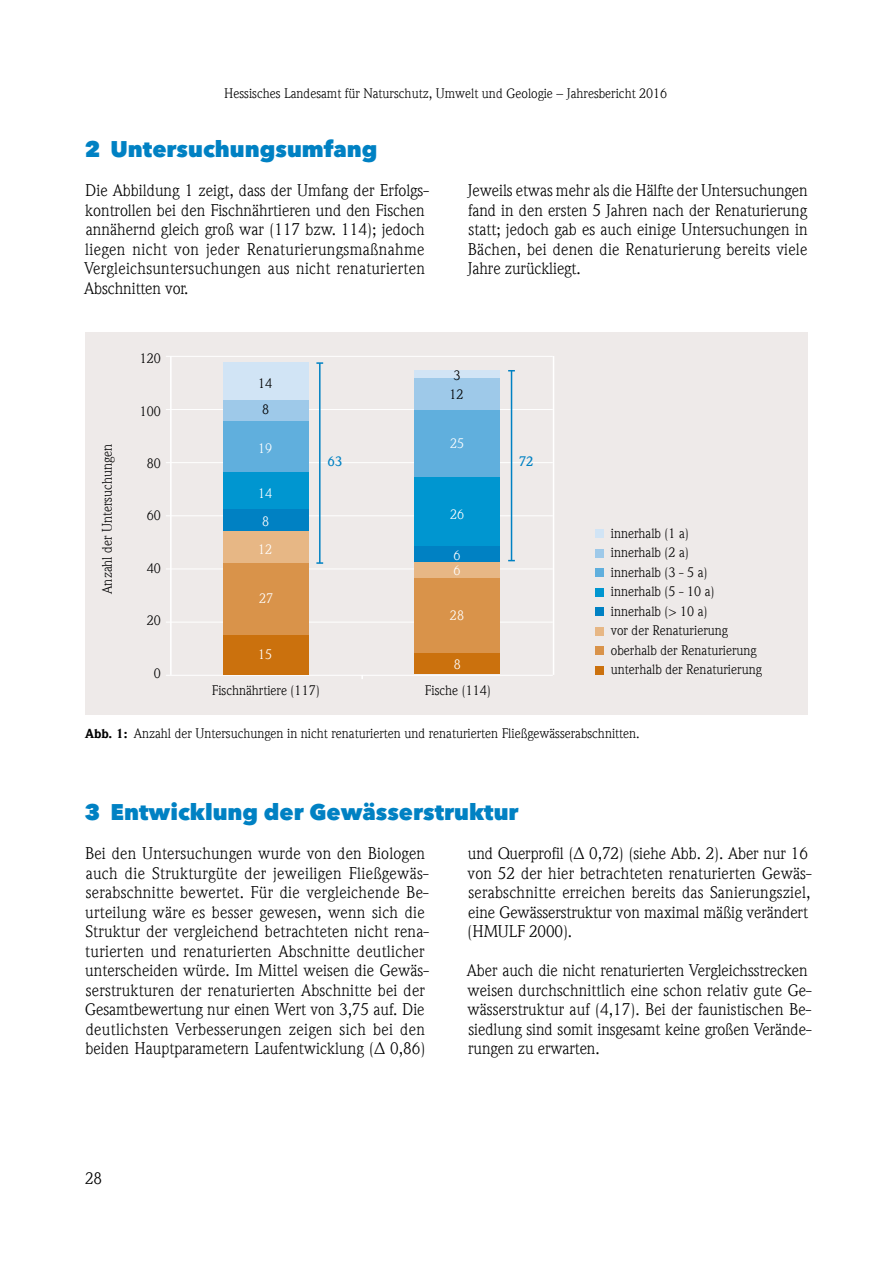
<style>
.page{position:relative;width:893px;height:1263px;background:#fff}
.page>*{position:absolute;margin:0;border:0;box-sizing:border-box;transform-origin:0 0}
.t1{font:800 22.5px "Avenir Next LT Pro";color:#0081c3}
.t2{font:16.5px/19.5px "ITC Weidemann Com";letter-spacing:.01em;color:#000}
.t3{font:13.5px/19.5px "ITC Weidemann Com";color:#000}
.t4{font:13.5px/28px "ITC Weidemann Com";color:#fff;text-align:center}
.t5{font:500 13.5px "ITC Weidemann Com";color:#0081c3}
.s1{font-weight:900;font-size:12.75px}
</style>
<div class="page">
<div style="left:85px;top:333px;width:723px;height:382px;background:#eeeae9"></div>
<div style="left:595px;top:529px;width:9px;height:9px;background:#d1e4f5"></div>
<div style="left:595px;top:549px;width:9px;height:8px;background:#9ec9e9"></div>
<div style="left:595px;top:568px;width:9px;height:9px;background:#60afdd"></div>
<div style="left:595px;top:588px;width:9px;height:8px;background:#0096d0"></div>
<div style="left:595px;top:607px;width:9px;height:9px;background:#0081c3"></div>
<div style="left:595px;top:627px;width:9px;height:8px;background:#e7b785"></div>
<div style="left:595px;top:646px;width:9px;height:9px;background:#d9934a"></div>
<div style="left:595px;top:666px;width:9px;height:8px;background:#cb710d"></div>
<hr style="left:166px;top:675px;width:387px;height:1px;background:#fff">
<hr style="left:170px;top:356px;width:2px;height:319px;background:#fff">
<hr style="left:553px;top:356px;width:1px;height:319px;background:#fff">
<hr style="left:166px;top:356px;width:387px;height:1px;background:#fff">
<hr style="left:166px;top:409px;width:387px;height:1px;background:#fff">
<hr style="left:166px;top:462px;width:387px;height:1px;background:#fff">
<hr style="left:166px;top:515px;width:387px;height:1px;background:#fff">
<hr style="left:166px;top:569px;width:387px;height:1px;background:#fff">
<hr style="left:166px;top:622px;width:387px;height:1px;background:#fff">
<div style="left:223px;top:634px;width:85px;height:40px;background:#cb710d"></div>
<div style="left:223px;top:562px;width:85px;height:72px;background:#d9934a"></div>
<div style="left:223px;top:530px;width:85px;height:32px;background:#e7b785"></div>
<div style="left:223px;top:509px;width:85px;height:21px;background:#0081c3"></div>
<div style="left:223px;top:472px;width:85px;height:37px;background:#0096d0"></div>
<div style="left:223px;top:421px;width:85px;height:51px;background:#60afdd"></div>
<div style="left:223px;top:400px;width:85px;height:21px;background:#9ec9e9"></div>
<div style="left:223px;top:362px;width:85px;height:38px;background:#d1e4f5"></div>
<div style="left:415px;top:653px;width:85px;height:21px;background:#cb710d"></div>
<div style="left:415px;top:578px;width:85px;height:75px;background:#d9934a"></div>
<div style="left:415px;top:562px;width:85px;height:16px;background:#e7b785"></div>
<div style="left:415px;top:546px;width:85px;height:16px;background:#0081c3"></div>
<div style="left:415px;top:477px;width:85px;height:69px;background:#0096d0"></div>
<div style="left:415px;top:410px;width:85px;height:67px;background:#60afdd"></div>
<div style="left:415px;top:378px;width:85px;height:32px;background:#9ec9e9"></div>
<div style="left:415px;top:370px;width:85px;height:8px;background:#d1e4f5"></div>
<hr style="left:511px;top:371px;width:1px;height:190px;background:#0081c3">
<hr style="left:319px;top:363px;width:2px;height:200px;background:#0081c3">
<svg style="left:316px;top:362px;width:7px;height:2px"></svg>
<svg style="left:316px;top:562px;width:7px;height:2px"></svg>
<p class="t3" style="left:224px;top:84px;width:444px">Hessisches Landesamt für Naturschutz, Umwelt und Geologie – Jahresbericht 2016</p>
<h1 class="t1" style="left:85px;top:135px;width:294px">2 Untersuchungsumfang</h1>
<p class="t2" style="left:84px;top:181px;width:346px">Die Abbildung 1 zeigt, dass der Umfang der Erfolgs&shy;kontrollen bei den Fischnährtieren und den Fischen annähernd gleich groß war (117 bzw. 114); jedoch liegen nicht von jeder Renaturierungsmaßnahme Vergleichsuntersuchungen aus nicht renaturierten Abschnitten vor.</p>
<p class="t2" style="left:468px;top:181px;width:341px;text-align:justify">Jeweils etwas mehr als die Hälfte der Untersuchungen fand in den ersten 5 Jahren nach der Renaturierung statt; jedoch gab es auch einige Untersuchungen in Bächen, bei denen die Renaturierung bereits viele Jahre zurückliegt.</p>
<p class="t3" style="left:98px;top:594px;width:151px;rotate:-90deg">Anzahl der Untersuchungen</p>
<p class="t3" style="left:140px;top:349px;width:23px">120</p>
<p class="t3" style="left:140px;top:402px;width:23px">100</p>
<p class="t3" style="left:147px;top:454px;width:16px">80</p>
<p class="t3" style="left:147px;top:506px;width:16px">60</p>
<p class="t3" style="left:147px;top:559px;width:16px">40</p>
<p class="t3" style="left:147px;top:611px;width:16px">20</p>
<p class="t3" style="left:154px;top:663px;width:9px">0</p>
<p class="t3" style="left:258px;top:371px;width:16px;line-height:26px;text-align:center">14<br>8</p>
<p class="t4" style="left:258px;top:434px;width:16px">19</p>
<p class="t4" style="left:258px;top:479px;width:16px">14<br>8<br>12</p>
<p class="t4" style="left:259px;top:584px;width:16px">27</p>
<p class="t4" style="left:258px;top:640px;width:16px">15</p>
<p class="t3" style="left:449px;top:365px;width:16px">3<br>12</p>
<p class="t4" style="left:450px;top:430px;width:16px">25</p>
<p class="t5" style="left:327px;top:453px;width:17px">63</p>
<p class="t5" style="left:519px;top:453px;width:17px">72</p>
<p class="t4" style="left:450px;top:500px;width:16px">26</p>
<p class="t4" style="left:454px;top:548px;width:9px;line-height:15px;text-align:left">6<br>6</p>
<p class="t4" style="left:450px;top:601px;width:16px">28</p>
<p class="t4" style="left:454px;top:650px;width:9px">8</p>
<p class="t3" style="left:611px;top:524px;width:152px">innerhalb (1 a)<br>innerhalb (2 a)<br>innerhalb (3 - 5 a)<br>innerhalb (5 - 10 a) innerhalb (&gt; 10 a)<br>vor der Renaturierung oberhalb der Renaturierung unterhalb der Renaturierung</p>
<p class="t3" style="left:212px;top:681px;width:109px">Fischnährtiere (117)</p>
<p class="t3" style="left:425px;top:681px;width:67px">Fische (114)</p>
<p class="t3" style="left:85px;top:723px;width:556px"><span class="s1">Abb. 1:</span> Anzahl der Untersuchungen in nicht renaturierten und renaturierten Fließgewässerabschnitten.</p>
<h1 class="t1" style="left:85px;top:798px;width:436px">3 Entwicklung der Gewässerstruktur</h1>
<p class="t2" style="left:85px;top:844px;width:345px">Bei den Untersuchungen wurde von den Biologen auch die Strukturgüte der jeweiligen Fließgewäs&shy;serabschnitte bewertet. Für die vergleichende Be&shy;urteilung wäre es besser gewesen, wenn sich die Struktur der vergleichend betrachteten nicht rena&shy;turierten und renaturierten Abschnitte deutlicher unterscheiden würde. Im Mittel weisen die Gewäs&shy;serstrukturen der renaturierten Abschnitte bei der Gesamtbewertung nur einen Wert von 3,75 auf. Die deutlichsten Verbesserungen zeigen sich bei den beiden Hauptparametern Laufentwicklung (Δ 0,86)</p>
<p class="t2" style="left:468px;top:844px;width:346px">und Querprofil (Δ 0,72) (siehe Abb. 2). Aber nur 16 von 52 der hier betrachteten renaturierten Gewäs&shy;serabschnitte erreichen bereits das Sanierungsziel, eine Gewässerstruktur von maximal mäßig verändert (HMULF 2000).</p>
<p class="t2" style="left:467px;top:961px;width:346px">Aber auch die nicht renaturierten Vergleichsstrecken weisen durchschnittlich eine schon relativ gute Ge&shy;wässerstruktur auf (4,17). Bei der faunistischen Be&shy;siedlung sind somit insgesamt keine großen Verände&shy;rungen zu erwarten.</p>
<p class="t2" style="left:85px;top:1169px;width:19px">28</p>
</div>
